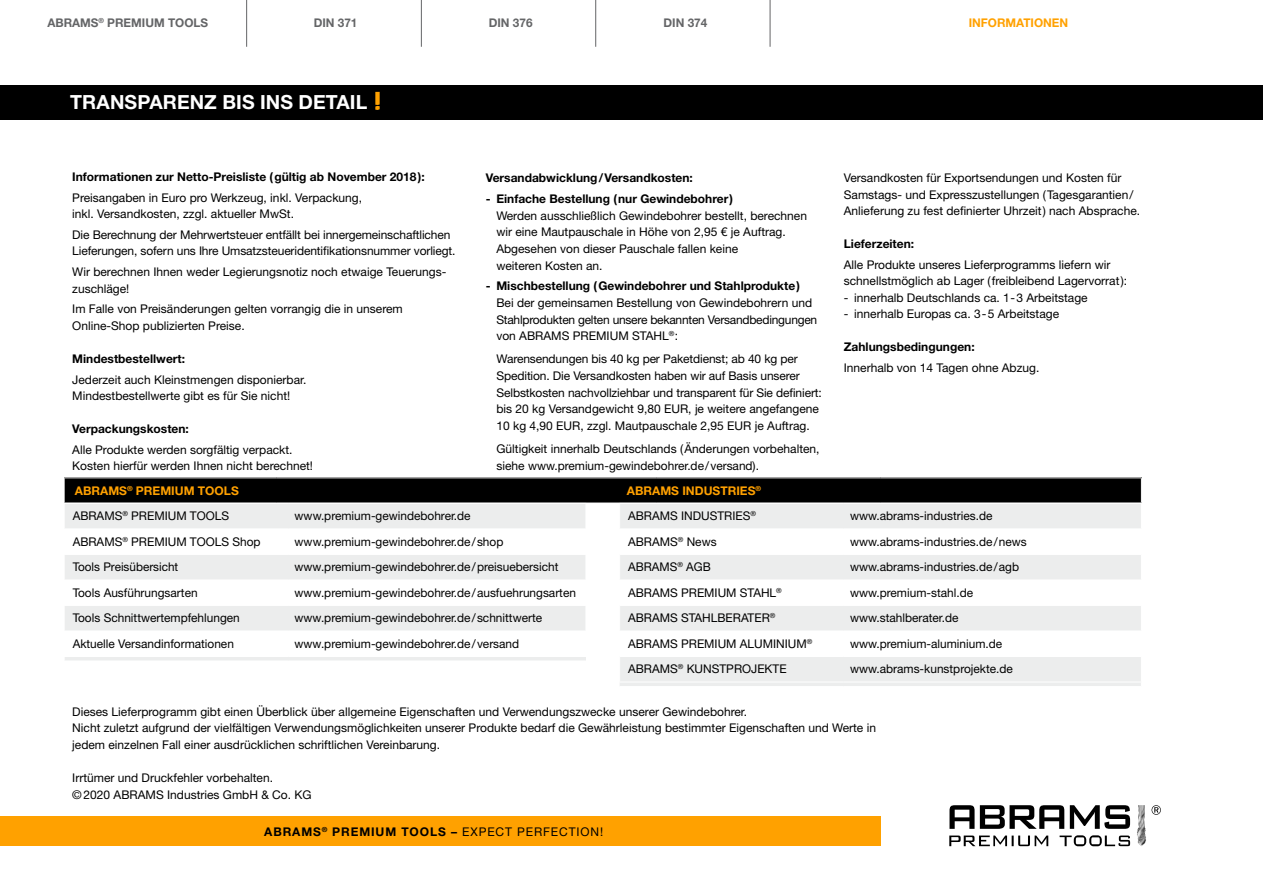
<style>
.page{position:relative;width:1263px;height:893px;background:#fff}
.page>*{position:absolute;margin:0;border:0;box-sizing:border-box;transform-origin:0 0}
.t1{font:700 19.5px "Helvetica Neue LT Pro";letter-spacing:.005em;color:#fff}
.t2{font:12px/16.5px "Helvetica Neue LT Pro";color:#000}
.t3{font:700 12px "Helvetica Neue LT Pro";color:#000}
.t4{font:700 12px "Helvetica Neue LT Pro";color:#ffa100}
.t5{font:700 12px "Helvetica Neue LT Pro";color:#646567}
.t6{font:700 12px "Helvetica Neue LT Pro";letter-spacing:.075em;color:#000}
.s1{font-weight:400}
</style>
<div class="page">
<div style="left:0;top:85px;width:1263px;height:34px;background:#000"></div>
<svg style="left:375px;top:92px;width:5px;height:18px"></svg>
<svg style="left:949px;top:805px;width:181px;height:24px"></svg>
<svg style="left:949px;top:835px;width:181px;height:11px"></svg>
<svg style="left:1151px;top:805px;width:10px;height:10px"></svg>
<img style="left:1137px;top:805px;width:2px;height:28px">
<hr style="left:246px;top:0;width:1px;height:47px;background:#646567">
<hr style="left:421px;top:0;width:1px;height:47px;background:#646567">
<hr style="left:595px;top:0;width:1px;height:47px;background:#646567">
<hr style="left:770px;top:0;width:1px;height:47px;background:#646567">
<div style="left:0;top:816px;width:880px;height:30px;background:#ffa100"></div>
<div style="left:64px;top:478px;width:1077px;height:25px;background:#000"></div>
<div style="left:65px;top:504px;width:521px;height:157px;background:#eceded"></div>
<svg style="left:65px;top:530px;width:520px;height:126px"></svg>
<hr style="left:64px;top:529px;width:224px;height:1px;background:#fff">
<hr style="left:288px;top:529px;width:298px;height:1px;background:#fff">
<hr style="left:64px;top:554px;width:224px;height:1px;background:#fff">
<hr style="left:288px;top:554px;width:298px;height:1px;background:#fff">
<hr style="left:64px;top:605px;width:224px;height:1px;background:#fff">
<hr style="left:288px;top:605px;width:298px;height:1px;background:#fff">
<hr style="left:64px;top:580px;width:224px;height:1px;background:#fff">
<hr style="left:288px;top:580px;width:298px;height:1px;background:#fff">
<hr style="left:64px;top:631px;width:224px;height:1px;background:#fff">
<hr style="left:288px;top:631px;width:298px;height:1px;background:#fff">
<hr style="left:64px;top:656px;width:224px;height:1px;background:#fff">
<hr style="left:288px;top:656px;width:298px;height:1px;background:#fff">
<svg style="left:585px;top:504px;width:1px;height:152px"></svg>
<svg style="left:64px;top:478px;width:1px;height:25px"></svg>
<div style="left:620px;top:504px;width:521px;height:182px;background:#eceded"></div>
<svg style="left:620px;top:530px;width:521px;height:126px"></svg>
<hr style="left:619px;top:529px;width:225px;height:1px;background:#fff">
<hr style="left:844px;top:529px;width:298px;height:1px;background:#fff">
<hr style="left:619px;top:554px;width:225px;height:1px;background:#fff">
<hr style="left:844px;top:554px;width:298px;height:1px;background:#fff">
<hr style="left:619px;top:605px;width:225px;height:1px;background:#fff">
<hr style="left:844px;top:605px;width:298px;height:1px;background:#fff">
<hr style="left:619px;top:580px;width:225px;height:1px;background:#fff">
<hr style="left:844px;top:580px;width:298px;height:1px;background:#fff">
<hr style="left:619px;top:631px;width:225px;height:1px;background:#fff">
<hr style="left:844px;top:631px;width:298px;height:1px;background:#fff">
<hr style="left:619px;top:656px;width:225px;height:1px;background:#fff">
<hr style="left:844px;top:656px;width:298px;height:1px;background:#fff">
<hr style="left:619px;top:682px;width:225px;height:1px;background:#fff">
<hr style="left:844px;top:682px;width:298px;height:1px;background:#fff">
<svg style="left:1141px;top:478px;width:1px;height:25px"></svg>
<p class="t5" style="left:47px;top:16px;width:162px">ABRAMS<sup>®</sup> PREMIUM TOOLS</p>
<p class="t5" style="left:314px;top:16px;width:45px">DIN 371</p>
<p class="t5" style="left:489px;top:16px;width:45px">DIN 376</p>
<p class="t5" style="left:663px;top:16px;width:45px">DIN 374</p>
<p class="t4" style="left:969px;top:16px;width:101px">INFORMATIONEN</p>
<h1 class="t1" style="left:70px;top:90px;width:299px">TRANSPARENZ BIS INS DETAIL</h1>
<p class="t3" style="left:72px;top:169px;width:354px">Informationen zur Netto-Preisliste (gültig ab November 2018):</p>
<p class="t2" style="left:72px;top:189px;width:291px">Preisangaben in Euro pro Werkzeug, inkl. Verpackung, inkl. Versandkosten, zzgl. aktueller MwSt.</p>
<p class="t2" style="left:72px;top:226px;width:385px">Die Berechnung der Mehrwertsteuer entfällt bei innergemeinschaftlichen<br>Lieferungen, sofern uns Ihre Umsatzsteueridentifikationsnummer vorliegt.</p>
<p class="t2" style="left:72px;top:263px;width:376px">Wir berechnen Ihnen weder Legierungsnotiz noch etwaige Teuerungs&shy;zuschläge!</p>
<p class="t2" style="left:72px;top:300px;width:332px">Im Falle von Preisänderungen gelten vorrangig die in unserem<br>Online-Shop publizierten Preise.</p>
<p class="t3" style="left:72px;top:351px;width:114px">Mindestbestellwert:</p>
<p class="t2" style="left:72px;top:371px;width:236px">Jederzeit auch Kleinstmengen disponierbar.<br>Mindestbestellwerte gibt es für Sie nicht!</p>
<p class="t3" style="left:72px;top:421px;width:118px">Verpackungskosten:</p>
<p class="t2" style="left:72px;top:441px;width:242px">Alle Produkte werden sorgfältig verpackt.<br>Kosten hierfür werden Ihnen nicht berechnet!</p>
<p class="t3" style="left:486px;top:170px;width:209px">Versandabwicklung/Versandkosten:</p>
<p class="t3" style="left:486px;top:191px;width:249px">- Einfache Bestellung (nur Gewindebohrer)</p>
<p class="t2" style="left:496px;top:207px;width:312px">Werden ausschließlich Gewindebohrer bestellt, berechnen wir eine Mautpauschale in Höhe von 2,95 € je Auftrag.<br>Abgesehen von dieser Pauschale fallen keine<br>weiteren Kosten an.</p>
<p class="t3" style="left:486px;top:279px;width:316px">- Mischbestellung (Gewindebohrer und Stahlprodukte)</p>
<p class="t2" style="left:496px;top:294px;width:322px">Bei der gemeinsamen Bestellung von Gewindebohrern und<br>Stahlprodukten gelten unsere bekannten Versandbedingungen von ABRAMS PREMIUM STAHL<sup>®</sup>:</p>
<p class="t2" style="left:496px;top:351px;width:327px">Warensendungen bis 40 kg per Paketdienst; ab 40 kg per Spedition. Die Versandkosten haben wir auf Basis unserer Selbstkosten nachvollziehbar und transparent für Sie definiert: bis 20 kg Versandgewicht 9,80 EUR, je weitere angefangene 10 kg 4,90 EUR, zzgl. Mautpauschale 2,95 EUR je Auftrag.</p>
<p class="t2" style="left:496px;top:440px;width:325px">Gültigkeit innerhalb Deutschlands (Änderungen vorbehalten, siehe www.premium-gewindebohrer.de/versand).</p>
<p class="t2" style="left:844px;top:169px;width:298px">Versandkosten für Exportsendungen und Kosten für<br>Samstags- und Expresszustellungen (Tagesgarantien/<br>Anlieferung zu fest definierter Uhrzeit) nach Absprache.</p>
<p class="t3" style="left:844px;top:236px;width:72px">Lieferzeiten:</p>
<p class="t2" style="left:844px;top:256px;width:285px">Alle Produkte unseres Lieferprogramms liefern wir schnellstmöglich ab Lager (freibleibend Lagervorrat):</p>
<p class="t2" style="left:844px;top:289px;width:245px">- innerhalb Deutschlands ca. 1-3 Arbeitstage</p>
<p class="t2" style="left:844px;top:306px;width:217px">- innerhalb Europas ca. 3-5 Arbeitstage</p>
<p class="t3" style="left:844px;top:340px;width:132px">Zahlungsbedingungen:</p>
<p class="t2" style="left:844px;top:359px;width:197px">Innerhalb von 14 Tagen ohne Abzug.</p>
<p class="t4" style="left:75px;top:483px;width:166px">ABRAMS<sup>®</sup> PREMIUM TOOLS</p>
<p class="t4" style="left:627px;top:483px;width:136px">ABRAMS INDUSTRIES<sup>®</sup></p>
<p class="t2" style="left:73px;top:507px;width:158px">ABRAMS<sup>®</sup> PREMIUM TOOLS</p>
<p class="t2" style="left:295px;top:507px;width:178px">www.premium-gewindebohrer.de</p>
<p class="t2" style="left:73px;top:533px;width:189px">ABRAMS<sup>®</sup> PREMIUM TOOLS Shop</p>
<p class="t2" style="left:295px;top:533px;width:210px">www.premium-gewindebohrer.de/shop</p>
<p class="t2" style="left:73px;top:558px;width:107px">Tools Preisübersicht</p>
<p class="t2" style="left:295px;top:558px;width:265px">www.premium-gewindebohrer.de/preisuebersicht</p>
<p class="t2" style="left:73px;top:584px;width:126px">Tools Ausführungsarten</p>
<p class="t2" style="left:295px;top:584px;width:283px">www.premium-gewindebohrer.de/ausfuehrungsarten</p>
<p class="t2" style="left:73px;top:609px;width:169px">Tools Schnittwertempfehlungen</p>
<p class="t2" style="left:295px;top:609px;width:249px">www.premium-gewindebohrer.de/schnittwerte</p>
<p class="t2" style="left:73px;top:635px;width:163px">Aktuelle Versandinformationen</p>
<p class="t2" style="left:295px;top:635px;width:226px">www.premium-gewindebohrer.de/versand</p>
<p class="t2" style="left:628px;top:507px;width:129px">ABRAMS INDUSTRIES<sup>®</sup></p>
<p class="t2" style="left:850px;top:507px;width:144px">www.abrams-industries.de</p>
<p class="t2" style="left:628px;top:533px;width:90px">ABRAMS<sup>®</sup> News</p>
<p class="t2" style="left:850px;top:533px;width:178px">www.abrams-industries.de/news</p>
<p class="t2" style="left:628px;top:558px;width:84px">ABRAMS<sup>®</sup> AGB</p>
<p class="t2" style="left:850px;top:558px;width:170px">www.abrams-industries.de/agb</p>
<p class="t2" style="left:628px;top:584px;width:155px">ABRAMS PREMIUM STAHL<sup>®</sup></p>
<p class="t2" style="left:850px;top:584px;width:124px">www.premium-stahl.de</p>
<p class="t2" style="left:628px;top:609px;width:149px">ABRAMS STAHLBERATER<sup>®</sup></p>
<p class="t2" style="left:850px;top:609px;width:110px">www.stahlberater.de</p>
<p class="t2" style="left:628px;top:635px;width:186px">ABRAMS PREMIUM ALUMINIUM<sup>®</sup></p>
<p class="t2" style="left:850px;top:635px;width:154px">www.premium-aluminium.de</p>
<p class="t2" style="left:628px;top:660px;width:160px">ABRAMS<sup>®</sup> KUNSTPROJEKTE</p>
<p class="t2" style="left:850px;top:660px;width:164px">www.abrams-kunstprojekte.de</p>
<p class="t2" style="left:72px;top:703px;width:805px">Dieses Lieferprogramm gibt einen Überblick über allgemeine Eigenschaften und Verwendungszwecke unserer Gewindebohrer.<br>Nicht zuletzt aufgrund der vielfältigen Verwendungsmöglichkeiten unserer Produkte bedarf die Gewährleistung bestimmter Eigenschaften und Werte in jedem einzelnen Fall einer ausdrücklichen schriftlichen Vereinbarung.</p>
<p class="t2" style="left:72px;top:770px;width:241px">Irrtümer und Druckfehler vorbehalten.<br>© 2020 ABRAMS Industries GmbH &amp; Co. KG</p>
<p class="t6" style="left:264px;top:824px;width:341px">ABRAMS<sup>®</sup> PREMIUM TOOLS – <span class="s1">EXPECT PERFECTION!</span></p>
</div>
